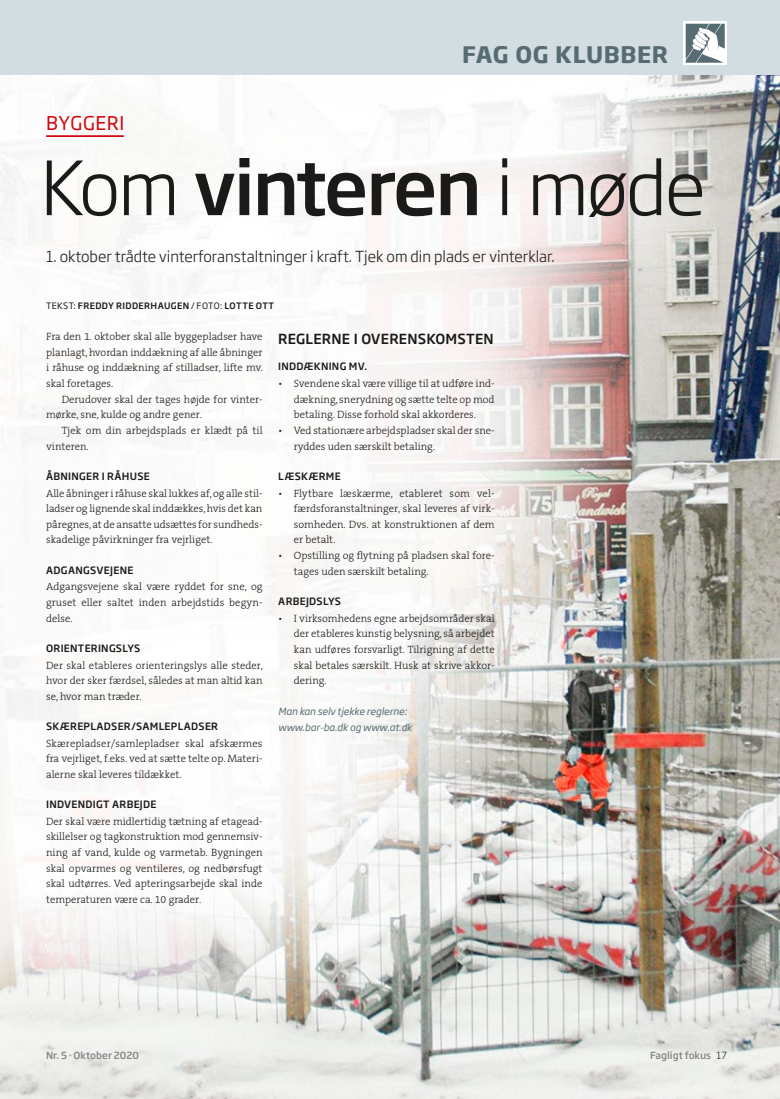
<style>
.page{position:relative;width:780px;height:1099px;background:#fff}
.page>*{position:absolute;margin:0;border:0;box-sizing:border-box;transform-origin:0 0}
.t1{font:300 73.5px "Soho Gothic Pro";letter-spacing:-.03em;color:#1a1a18}
.t2{font:700 22.5px "Soho Gothic Pro";letter-spacing:.025em;color:#566c72}
.t3{font:18.75px "Soho Gothic Pro";letter-spacing:.025em;color:#d1050c}
.t4{font:300 15px "Soho Gothic Pro";color:#1a1a18}
.t5{font:500 13.75px "Soho Gothic Pro";letter-spacing:.015em;color:#1a1a18}
.t6{font:300 10.62px/15.6px "The Serif B W3";color:#1a1a18;text-align:justify}
.t7{font:500 10px "Soho Gothic Pro";letter-spacing:.03em;color:#1a1a18}
.t8{font:italic 9.75px/15.6px "Soho Gothic Pro";color:#566c72}
.t9{font:500 9.75px "Soho Gothic Pro";color:#878786}
.t10{font:500 8.75px "Soho Gothic Pro";letter-spacing:.045em;color:#1a1a18}
.s1{font-weight:500}
.s2{font-weight:400}
.s3{font-weight:300;color:#1a1a18}
</style>
<div class="page">
<img style="left:0;top:74px;width:780px;height:1024px">
<hr style="left:46px;top:135px;width:78px;height:2px;background:#d1050c">
<div style="left:0;top:0;width:780px;height:74px;background:#d2dde1"></div>
<svg style="left:683px;top:22px;width:43px;height:43px"></svg>
<svg style="left:685px;top:24px;width:39px;height:39px;background:#9eaaae"></svg>
<h2 class="t2" style="left:462px;top:36px;width:207px">FAG OG KLUBBER</h2>
<h3 class="t3" style="left:46px;top:109px;width:80px">BYGGERI</h3>
<h1 class="t1" style="left:40px;top:131px;width:667px">Kom <span class="s1">vinteren</span> i møde</h1>
<h3 class="t4" style="left:46px;top:245px;width:510px">1. oktober trådte vinterforanstaltninger i kraft. Tjek om din plads er vinterklar.</h3>
<p class="t10" style="left:46px;top:299px;width:229px"><span class="s2">TEKST:</span> FREDDY RIDDERHAUGEN <span class="s2">/ FOTO:</span> LOTTE OTT</p>
<p class="t6" style="left:46px;top:329px;width:218px">Fra den 1. oktober skal alle byggepladser have planlagt, hvordan inddækning af alle åbninger i råhuse og inddækning af stilladser, lifte mv. skal foretages.</p>
<p class="t6" style="left:46px;top:391px;width:218px;text-indent:16px">Derudover skal der tages højde for vinter&shy;mørke, sne, kulde og andre gener.</p>
<p class="t6" style="left:46px;top:422px;width:218px;text-indent:16px">Tjek om din arbejdsplads er klædt på til vinteren.</p>
<p class="t7" style="left:46px;top:468px;width:105px">ÅBNINGER I RÅHUSE</p>
<p class="t6" style="left:46px;top:485px;width:218px">Alle åbninger i råhuse skal lukkes af, og alle stil&shy;ladser og lignende skal inddækkes, hvis det kan påregnes, at de ansatte udsættes for sundheds&shy;skadelige påvirkninger fra vejrliget.</p>
<p class="t7" style="left:46px;top:562px;width:89px">ADGANGSVEJENE</p>
<p class="t6" style="left:46px;top:579px;width:218px">Adgangsvejene skal være ryddet for sne, og gruset eller saltet inden arbejdstids begyn&shy;delse.</p>
<p class="t7" style="left:46px;top:640px;width:96px">ORIENTERINGSLYS</p>
<p class="t6" style="left:46px;top:657px;width:218px">Der skal etableres orienteringslys alle steder, hvor der sker færdsel, således at man altid kan se, hvor man træder.</p>
<p class="t7" style="left:46px;top:718px;width:173px">SKÆREPLADSER/SAMLEPLADSER</p>
<p class="t6" style="left:46px;top:735px;width:218px">Skærepladser/samlepladser skal afskærmes fra vejrliget, f.eks. ved at sætte telte op. Materi&shy;alerne skal leveres tildækket.</p>
<p class="t7" style="left:46px;top:796px;width:112px">INDVENDIGT ARBEJDE</p>
<p class="t6" style="left:46px;top:813px;width:218px">Der skal være midlertidig tætning af etagead&shy;skillelser og tagkonstruktion mod gennemsiv&shy;ning af vand, kulde og varmetab. Bygningen skal opvarmes og ventileres, og nedbørsfugt skal udtørres. Ved apteringsarbejde skal inde temperaturen være ca. 10 grader.</p>
<p class="t5" style="left:278px;top:328px;width:217px">REGLERNE I OVERENSKOMSTEN</p>
<p class="t7" style="left:278px;top:359px;width:90px">INDDÆKNING MV.</p>
<p class="t6" style="left:294px;top:376px;width:202px;text-indent:-16px">• Svendene skal være villige til at udføre ind&shy;dækning, snerydning og sætte telte op mod betaling. Disse forhold skal akkorderes.</p>
<p class="t6" style="left:294px;top:422px;width:202px;text-indent:-16px">• Ved stationære arbejdspladser skal der sne&shy;ryddes uden særskilt betaling.</p>
<p class="t7" style="left:278px;top:468px;width:64px">LÆSKÆRME</p>
<p class="t6" style="left:294px;top:485px;width:202px;text-indent:-16px">• Flytbare læskærme, etableret som vel&shy;færdsforanstaltninger, skal leveres af virk&shy;somheden. Dvs. at konstruktionen af dem er betalt.</p>
<p class="t6" style="left:294px;top:547px;width:202px;text-indent:-16px">• Opstilling og flytning på pladsen skal fore&shy;tages uden særskilt betaling.</p>
<p class="t7" style="left:278px;top:593px;width:64px">ARBEJDSLYS</p>
<p class="t6" style="left:294px;top:610px;width:202px;text-indent:-16px">• I virksomhedens egne arbejdsområder skal der etableres kunstig belysning, så arbejdet kan udføres forsvarligt. Tilrigning af dette skal betales særskilt. Husk at skrive akkor&shy;dering.</p>
<p class="t8" style="left:278px;top:703px;width:135px">Man kan selv tjekke reglerne: www.bar-ba.dk og www.at.dk</p>
<p class="t9" style="left:46px;top:1048px;width:94px">Nr. 5 · Oktober 2020</p>
<p class="t9" style="left:650px;top:1048px;width:78px">Fagligt fokus <span class="s3">17</span></p>
</div>
